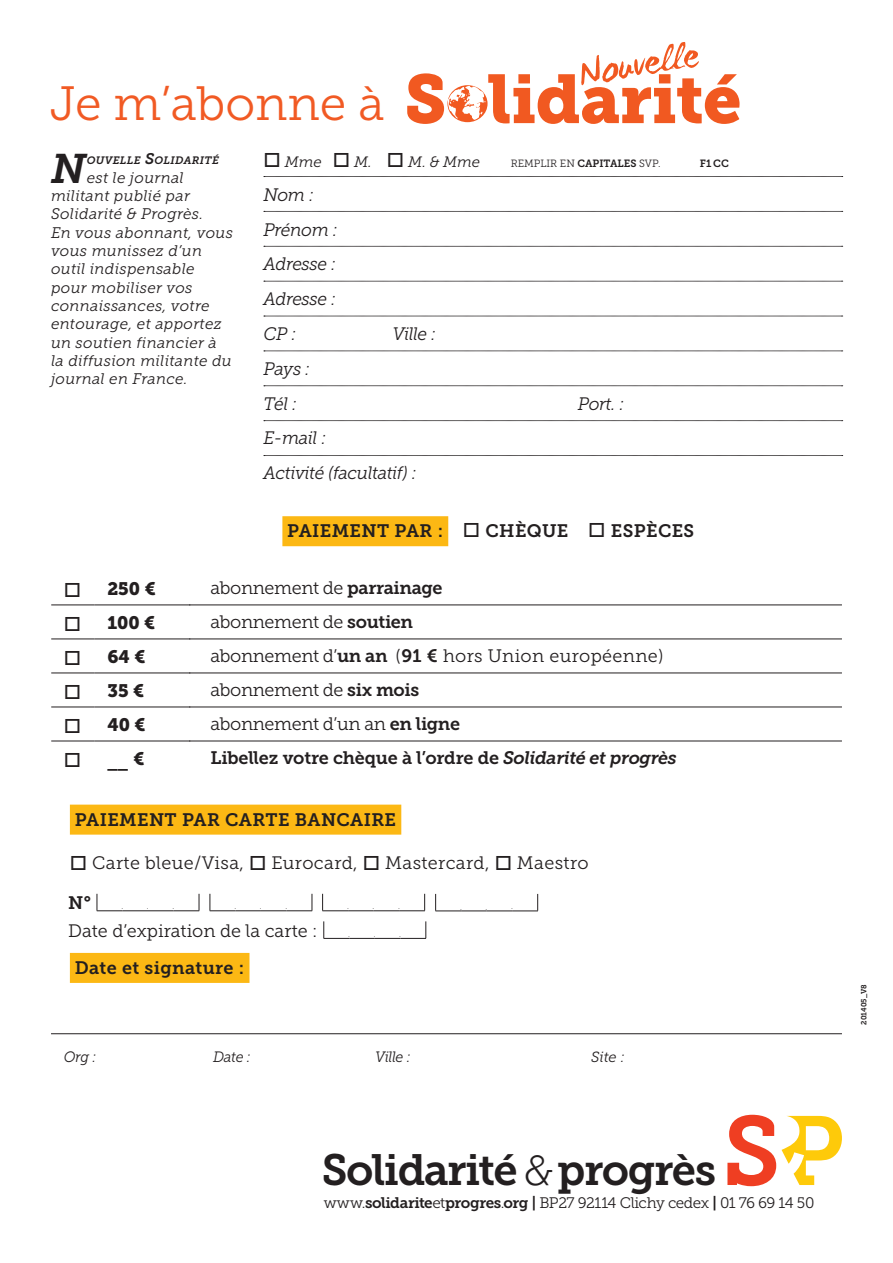
<style>
.page{position:relative;width:893px;height:1263px;background:#fff}
.page>*{position:absolute;margin:0;border:0;box-sizing:border-box;transform-origin:0 0}
.t1{font:48px "Museo Slab 300";color:#f15a24}
.t2{font:43.65px "Museo Slab 700";letter-spacing:-.035em;color:#231f20}
.t3{font:italic 41.1px "Museo Slab 700";color:#231f20}
.t4{font:18px/34px "Museo Slab 300";letter-spacing:-.02em;color:#231f20}
.t5{font:italic 18px/34.8px "Museo Slab 300";letter-spacing:-.025em;color:#231f20}
.t6{font:18px "Museo Slab 700";letter-spacing:.02em;color:#231f20}
.t7{font:18px "Museo Slab 700";letter-spacing:-.01em;color:#231f20}
.t8{font:18px "Museo Slab 300";letter-spacing:.02em;color:#231f20}
.t9{font:18px "Museo Slab 300";color:#231f20}
.t10{font:18px "Museo Slab 900";color:#231f20}
.t11{font:italic 15.3px/18.3px "Museo Slab 300";letter-spacing:.02em;color:#231f20}
.t12{font:15.3px "Museo Slab 300";letter-spacing:-.035em;color:#231f20}
.t13{font:italic 15px "Museo Slab 300";letter-spacing:-.02em;color:#231f20;scale:.95 1}
.t14{font:italic 15px "Museo Slab 300";letter-spacing:-.02em;color:#231f20}
.t15{font:italic 14.7px "Museo Slab 300";color:#231f20}
.t16{font:italic 10.65px "Museo Slab 700";letter-spacing:.03em;color:#231f20}
.t17{font:10.5px "Museo Slab 300";color:#231f20}
.t18{font:10.5px "Museo Slab 700";color:#231f20}
.t19{font:7.5px "Museo Slab 300";color:#231f20}
.t20{font:7.5px "Museo Slab 700";color:#231f20}
.s1{font-size:15.3px}
.s2{font-family:"Museo Slab 700"}
.s3{font-style:italic}
.s4{font-family:"Nilland"}
</style>
<div class="page">
<svg style="left:727px;top:1115px;width:115px;height:71px"></svg>
<hr style="left:51px;top:605px;width:44px;height:1px;background:#231f20">
<hr style="left:95px;top:605px;width:95px;height:1px;background:#231f20">
<hr style="left:51px;top:639px;width:44px;height:1px;background:#231f20">
<hr style="left:95px;top:639px;width:95px;height:1px;background:#231f20">
<hr style="left:51px;top:673px;width:44px;height:1px;background:#231f20">
<hr style="left:95px;top:673px;width:95px;height:1px;background:#231f20">
<hr style="left:51px;top:707px;width:44px;height:1px;background:#231f20">
<hr style="left:95px;top:707px;width:95px;height:1px;background:#231f20">
<hr style="left:51px;top:741px;width:44px;height:1px;background:#231f20">
<hr style="left:95px;top:741px;width:95px;height:1px;background:#231f20">
<hr style="left:189px;top:605px;width:653px;height:1px;background:#231f20">
<hr style="left:189px;top:639px;width:653px;height:1px;background:#231f20">
<hr style="left:189px;top:673px;width:653px;height:1px;background:#231f20">
<hr style="left:189px;top:707px;width:653px;height:1px;background:#231f20">
<hr style="left:189px;top:741px;width:653px;height:1px;background:#231f20">
<div style="left:70px;top:805px;width:331px;height:30px;background:#fcb814"></div>
<div style="left:70px;top:953px;width:179px;height:30px;background:#fcb814"></div>
<svg style="left:264px;top:176px;width:579px;height:1px"></svg>
<svg style="left:264px;top:211px;width:579px;height:1px"></svg>
<svg style="left:264px;top:246px;width:579px;height:1px"></svg>
<svg style="left:264px;top:281px;width:579px;height:1px"></svg>
<svg style="left:264px;top:316px;width:579px;height:1px"></svg>
<svg style="left:264px;top:351px;width:579px;height:1px"></svg>
<svg style="left:264px;top:385px;width:579px;height:1px"></svg>
<svg style="left:264px;top:420px;width:579px;height:1px"></svg>
<svg style="left:264px;top:455px;width:579px;height:1px"></svg>
<div style="left:282px;top:516px;width:166px;height:30px;background:#fcb814"></div>
<svg style="left:97px;top:894px;width:103px;height:17px"></svg>
<svg style="left:210px;top:894px;width:103px;height:17px"></svg>
<svg style="left:322px;top:894px;width:103px;height:17px"></svg>
<svg style="left:435px;top:894px;width:103px;height:18px"></svg>
<svg style="left:323px;top:921px;width:104px;height:18px"></svg>
<svg style="left:407px;top:42px;width:332px;height:82px"></svg>
<hr style="left:51px;top:1033px;width:791px;height:1px;background:#231f20">
<h1 class="t1" style="left:50px;top:77px;width:336px">Je m’abonne à</h1>
<h3 class="t3" style="left:51px;top:145px;width:36px">N</h3>
<p class="t16" style="left:87px;top:154px;width:134px">OUVELLE <span class="s1">S</span>OLIDARITÉ</p>
<p class="t11" style="left:51px;top:168px;width:184px;text-indent:36px">est le journal militant publié par<br>Solidarité &amp; Progrès.<br>En vous abonnant, vous vous munissez d’un outil indispensable pour mobiliser vos connaissances, votre entourage, et apportez un soutien financier à la diffusion militante du journal en France.</p>
<p class="t14" style="left:264px;top:153px;width:218px">□ Mme □ M. □ M. &amp; Mme</p>
<p class="t17" style="left:511px;top:158px;width:151px">remplir en <span class="s2">capitales</span> SVP.</p>
<p class="t18" style="left:700px;top:157px;width:22px">F1CC</p>
<p class="t5" style="left:264px;top:177px;width:76px">Nom :<br>Prénom :<br>Adresse :<br>Adresse :<br>CP :</p>
<p class="t5" style="left:392px;top:317px;width:45px">Ville :</p>
<p class="t5" style="left:264px;top:352px;width:48px">Pays :<br>Tél :</p>
<p class="t5" style="left:264px;top:420px;width:154px">E-mail :<br>Activité (facultatif) :</p>
<p class="t5" style="left:578px;top:386px;width:48px">Port. :</p>
<p class="t6" style="left:287px;top:521px;width:409px">Paiement par : □ Chèque □ espèces</p>
<p class="t10" style="left:64px;top:578px;width:93px">□ 250 €</p>
<p class="t10" style="left:64px;top:612px;width:93px">□ 100 €</p>
<p class="t10" style="left:64px;top:646px;width:83px">□ 64 €</p>
<p class="t10" style="left:64px;top:680px;width:82px">□ 35 €</p>
<p class="t10" style="left:64px;top:714px;width:83px">□ 40 €</p>
<p class="t6" style="left:64px;top:753px;width:82px">□ __<sup>€</sup></p>
<p class="t4" style="left:210px;top:571px;width:455px">abonnement de <span class="s2">parrainage<br></span>abonnement de <span class="s2">soutien<br></span>abonnement d’<span class="s2">un an</span> (<span class="s2">91 €</span> hors Union européenne) abonnement de <span class="s2">six mois<br></span>abonnement d’un an <span class="s2">en ligne</span></p>
<p class="t7" style="left:210px;top:747px;width:468px">Libellez votre chèque à l’ordre de <span class="s3">Solidarité et progrès</span></p>
<p class="t6" style="left:75px;top:809px;width:323px">Paiement par carte bancaire</p>
<p class="t8" style="left:70px;top:853px;width:520px">□ Carte bleue/Visa, □ Eurocard, □ Mastercard, □ Maestro</p>
<p class="t6" style="left:68px;top:893px;width:24px">N°</p>
<p class="t9" style="left:68px;top:921px;width:251px">Date d’expiration de la carte :</p>
<p class="t6" style="left:75px;top:957px;width:171px">Date et signature :</p>
<p class="t19" style="left:121px;top:903px;width:3px">.</p>
<p class="t19" style="left:147px;top:903px;width:3px">.</p>
<p class="t19" style="left:172px;top:903px;width:3px">.</p>
<p class="t19" style="left:234px;top:903px;width:3px">.</p>
<p class="t19" style="left:260px;top:903px;width:3px">.</p>
<p class="t19" style="left:285px;top:903px;width:3px">.</p>
<p class="t19" style="left:347px;top:903px;width:3px">.</p>
<p class="t19" style="left:372px;top:903px;width:3px">.</p>
<p class="t19" style="left:398px;top:903px;width:3px">.</p>
<p class="t19" style="left:460px;top:903px;width:3px">.</p>
<p class="t19" style="left:486px;top:903px;width:3px">.</p>
<p class="t19" style="left:511px;top:903px;width:3px">.</p>
<p class="t19" style="left:348px;top:930px;width:3px">.</p>
<p class="t19" style="left:374px;top:930px;width:3px">.</p>
<p class="t19" style="left:399px;top:930px;width:3px">.</p>
<p class="t13" style="left:64px;top:1049px;width:36px">Org :</p>
<p class="t13" style="left:213px;top:1049px;width:41px">Date :</p>
<p class="t13" style="left:375px;top:1049px;width:39px">Ville :</p>
<p class="t15" style="left:591px;top:1049px;width:35px">Site :</p>
<h2 class="t2" style="left:322px;top:1145px;width:396px">Solidarité <span class="s4">&amp;</span> progrès</h2>
<p class="t12" style="left:324px;top:1195px;width:492px">www.<span class="s2">solidarite</span>et<span class="s2">progres</span>.<span class="s2">org |</span> BP27 92114 Clichy cedex <span class="s2">|</span> 01 76 69 14 50</p>
<p class="t20" style="left:859px;top:1025px;width:42px;rotate:-90deg">201405_V8</p>
</div>
